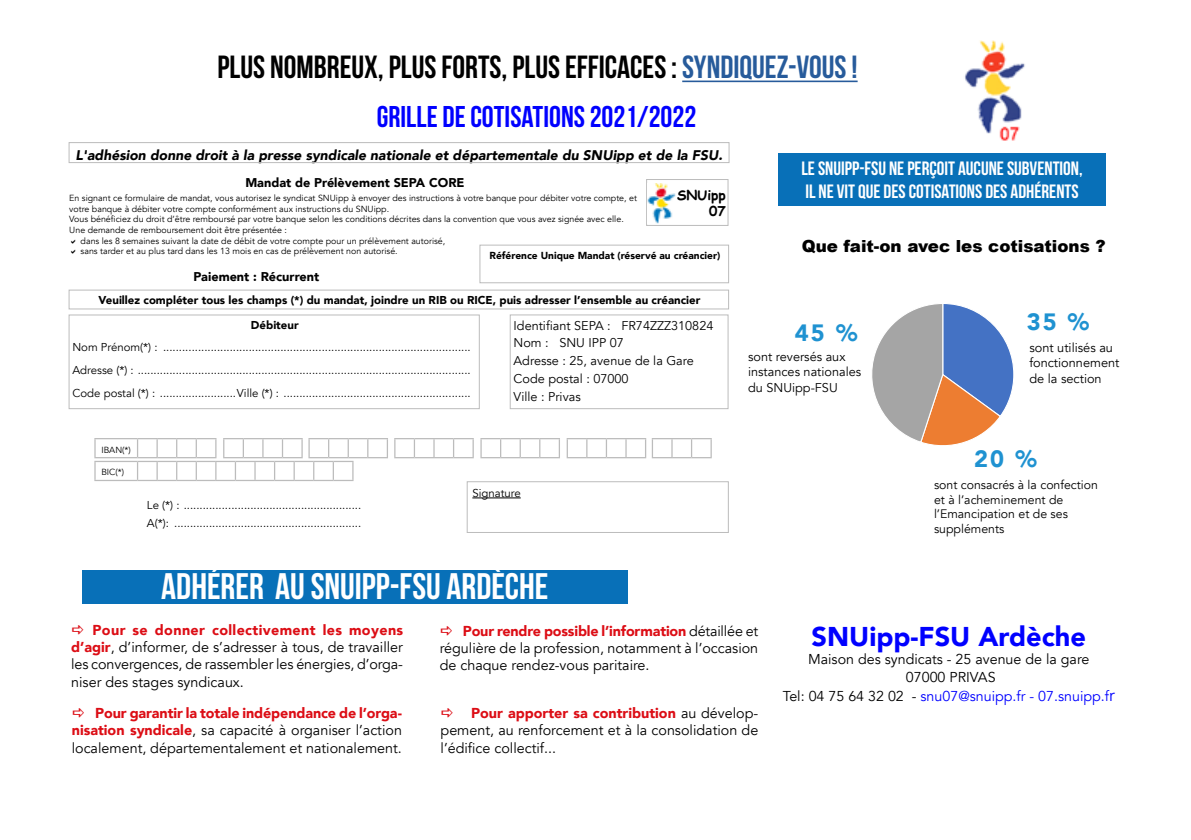
<style>
.page{position:relative;width:1191px;height:840px;background:#fff}
.page>*{position:absolute;margin:0;border:0;box-sizing:border-box;transform-origin:0 0}
.t1{font:36.8px "Bebas Neue";color:#fff}
.t2{font:32px "Bebas Neue";color:#000}
.t3{font:30px "Bebas Neue";color:#00f}
.t4{font:900 27.2px "Avenir";color:#00f}
.t5{font:900 23.6px "Avenir";color:#1f92d1}
.t6{font:19.2px/23.2px "Bebas Neue";color:#fff}
.t7{font:900 16.6px "Arial";color:#000}
.t8{font:14.4px/17.2px "Avenir";color:#000;text-align:justify}
.t9{font:14.2px/18px "Avenir";color:#000;text-align:center}
.t10{font:italic 900 14px "Avenir";color:#000}
.t11{font:700 13.6px/16.2px "Comic Sans MS";color:#000;text-align:right}
.t12{font:12.8px/15.4px "Avenir";color:#000}
.t13{font:12.6px/17.8px "Avenir";color:#000}
.t14{font:900 12.6px "Avenir";color:#000}
.t15{font:12.2px/14.8px "Avenir";color:#000}
.t16{font:11.4px/22.8px "Avenir";color:#000;text-align:justify}
.t17{font:900 11.4px "Avenir";color:#000}
.t18{font:900 10.2px "Avenir";color:#000}
.t19{font:8.8px "Avenir";color:#000}
.s1{color:#275b9b}
.s2{font-weight:900;color:#dc0d15}
.s3{color:#00f}
.s4{font-size:17.2px;color:#00f}
</style>
<div class="page">
<hr style="left:682px;top:80px;width:175px;height:2px;background:#275b9b">
<img style="left:965px;top:41px;width:60px;height:100px">
<div style="left:69px;top:142px;width:660px;height:21px;border:1px solid #bcbcbc"></div>
<div style="left:479px;top:245px;width:250px;height:38px;border:1px solid #bcbcbc"></div>
<div style="left:69px;top:289px;width:660px;height:20px;border:1px solid #bcbcbc"></div>
<div style="left:646px;top:179px;width:82px;height:47px;border:1px solid #bcbcbc"></div>
<img style="left:647px;top:183px;width:28px;height:40px">
<div style="left:69px;top:314px;width:410px;height:95px;border:1px solid #bcbcbc"></div>
<div style="left:510px;top:314px;width:218px;height:95px;border:1px solid #bcbcbc"></div>
<hr style="left:472px;top:497px;width:49px;height:1px;background:#000">
<div style="left:467px;top:481px;width:261px;height:51px;border:1px solid #bcbcbc"></div>
<hr style="left:94px;top:438px;width:44px;height:1px;background:#bcbcbc">
<hr style="left:94px;top:457px;width:44px;height:1px;background:#bcbcbc">
<svg style="left:394px;top:438px;width:80px;height:20px"></svg>
<svg style="left:480px;top:438px;width:80px;height:20px"></svg>
<svg style="left:566px;top:438px;width:80px;height:20px"></svg>
<svg style="left:652px;top:438px;width:60px;height:20px"></svg>
<hr style="left:94px;top:460px;width:44px;height:2px;background:#bcbcbc">
<svg style="left:94px;top:439px;width:2px;height:40px"></svg>
<hr style="left:94px;top:479px;width:44px;height:2px;background:#bcbcbc">
<svg style="left:137px;top:438px;width:251px;height:43px"></svg>
<div style="left:82px;top:569px;width:545px;height:34px;background:#0870b8"></div>
<div style="left:778px;top:154px;width:328px;height:52px;background:#0870b8"></div>
<svg style="left:872px;top:304px;width:142px;height:142px"></svg>
<h2 class="t2" style="left:217px;top:49px;width:641px">PLUS NOMBREUX, PLUS FORTS, PLUS EFFICACES : <span class="s1">SYNDIQUEZ-VOUS !</span></h2>
<h3 class="t3" style="left:377px;top:100px;width:321px">GRILLE DE COTISATIONS 2021/2022</h3>
<h3 class="t10" style="left:75px;top:143px;width:648px">L'adhésion donne droit à la presse syndicale nationale et départementale du SNUipp et de la FSU.</h3>
<h3 class="t14" style="left:245px;top:171px;width:221px">Mandat de Prélèvement SEPA CORE</h3>
<p class="t19" style="left:69px;top:193px;width:569px">En signant ce formulaire de mandat, vous autorisez le syndicat SNUipp à envoyer des instructions à votre banque pour débiter votre compte, et</p>
<p class="t19" style="left:69px;top:203px;width:321px">votre banque à débiter votre compte conformément aux instructions du SNUipp.</p>
<p class="t19" style="left:69px;top:214px;width:556px">Vous bénéficiez du droit d’être remboursé par votre banque selon les conditions décrites dans la convention que vous avez signée avec elle.</p>
<p class="t19" style="left:69px;top:224px;width:219px">Une demande de remboursement doit être présentée :</p>
<p class="t19" style="left:81px;top:235px;width:366px">dans les 8 semaines suivant la date de débit de votre compte pour un prélèvement autorisé,</p>
<p class="t19" style="left:81px;top:246px;width:318px">sans tarder et au plus tard dans les 13 mois en cas de prélèvement non autorisé.</p>
<p class="t18" style="left:489px;top:247px;width:232px">Référence Unique Mandat (réservé au créancier)</p>
<h3 class="t14" style="left:193px;top:265px;width:127px">Paiement : Récurrent</h3>
<p class="t17" style="left:98px;top:290px;width:603px">Veuillez compléter tous les champs (*) du mandat, joindre un RIB ou RICE, puis adresser l’ensemble au créancier</p>
<h3 class="t6" style="left:801px;top:157px;width:283px">LE SNUIPP-FSU NE PERÇOIT AUCUNE SUBVENTION,<br>IL NE VIT QUE DES COTISATIONS DES ADHÉRENTS</h3>
<h3 class="t11" style="left:677px;top:186px;width:50px">SNUipp<br>07</h3>
<h3 class="t7" style="left:802px;top:234px;width:305px">Que fait-on avec les cotisations ?</h3>
<p class="t17" style="left:251px;top:314px;width:49px">Débiteur</p>
<p class="t16" style="left:72px;top:336px;width:400px">Nom Prénom(*) : .................................................................................................<br>Adresse (*) : .........................................................................................................<br>Code postal (*) : ........................Ville (*) : ...........................................................</p>
<p class="t19" style="left:101px;top:444px;width:31px">IBAN(*)</p>
<p class="t19" style="left:101px;top:467px;width:24px">BIC(*)</p>
<h3 class="t13" style="left:513px;top:316px;width:201px">Identifiant SEPA : FR74ZZZ310824<br>Nom : SNU IPP 07<br>Adresse : 25, avenue de la Gare<br>Code postal : 07000<br>Ville : Privas</h3>
<p class="t16" style="left:147px;top:496px;width:216px;line-height:17.8px">Le (*) : ........................................................<br>A(*): ...........................................................</p>
<p class="t16" style="left:472px;top:481px;width:50px">Signature</p>
<h1 class="t1" style="left:161px;top:566px;width:389px">ADHÉRER AU SNUIPP-FSU ARDÈCHE</h1>
<h3 class="t5" style="left:1026px;top:302px;width:64px">35 %</h3>
<h3 class="t5" style="left:795px;top:312px;width:64px">45 %</h3>
<h3 class="t13" style="left:748px;top:349px;width:115px;line-height:15.2px">sont reversés aux instances nationales du SNUipp-FSU</h3>
<h3 class="t12" style="left:1029px;top:340px;width:92px">sont utilisés au fonctionnement de la section</h3>
<h3 class="t5" style="left:974px;top:438px;width:64px">20 %</h3>
<h3 class="t15" style="left:934px;top:477px;width:165px">sont consacrés à la confection et à l’acheminement de l’Emancipation et de ses suppléments</h3>
<h3 class="t8" style="left:71px;top:621px;width:333px;text-indent:21px"><span class="s2">Pour se donner collectivement les moyens d’agir</span>, d’informer, de s’adresser à tous, de travailler les convergences, de rassembler les énergies, d’orga&shy;niser des stages syndicaux.</h3>
<h3 class="t8" style="left:440px;top:622px;width:320px;text-indent:23px"><span class="s2">Pour rendre possible l’information</span> détaillée et régulière de la profession, notamment à l’occasion de chaque rendez-vous paritaire.</h3>
<h3 class="t8" style="left:72px;top:704px;width:332px;text-indent:23px"><span class="s2">Pour garantir la totale indépendance de l’orga&shy;nisation syndicale</span>, sa capacité à organiser l’action localement, départementalement et nationalement.</h3>
<h3 class="t8" style="left:440px;top:704px;width:319px;text-indent:31px"><span class="s2">Pour apporter sa contribution</span> au dévelop&shy;pement, au renforcement et à la consolidation de l’édifice collectif...</h3>
<h3 class="t4" style="left:811px;top:613px;width:276px">SNUipp-FSU Ardèche</h3>
<h3 class="t9" style="left:782px;top:650px;width:333px">Maison des syndicats - 25 avenue de la gare<br>07000 PRIVAS<br>Tel: 04 75 64 32 02 - <span class="s3">snu07@snuipp.fr - 07.snuipp.f</span><span class="s4">r</span></h3>
</div>
